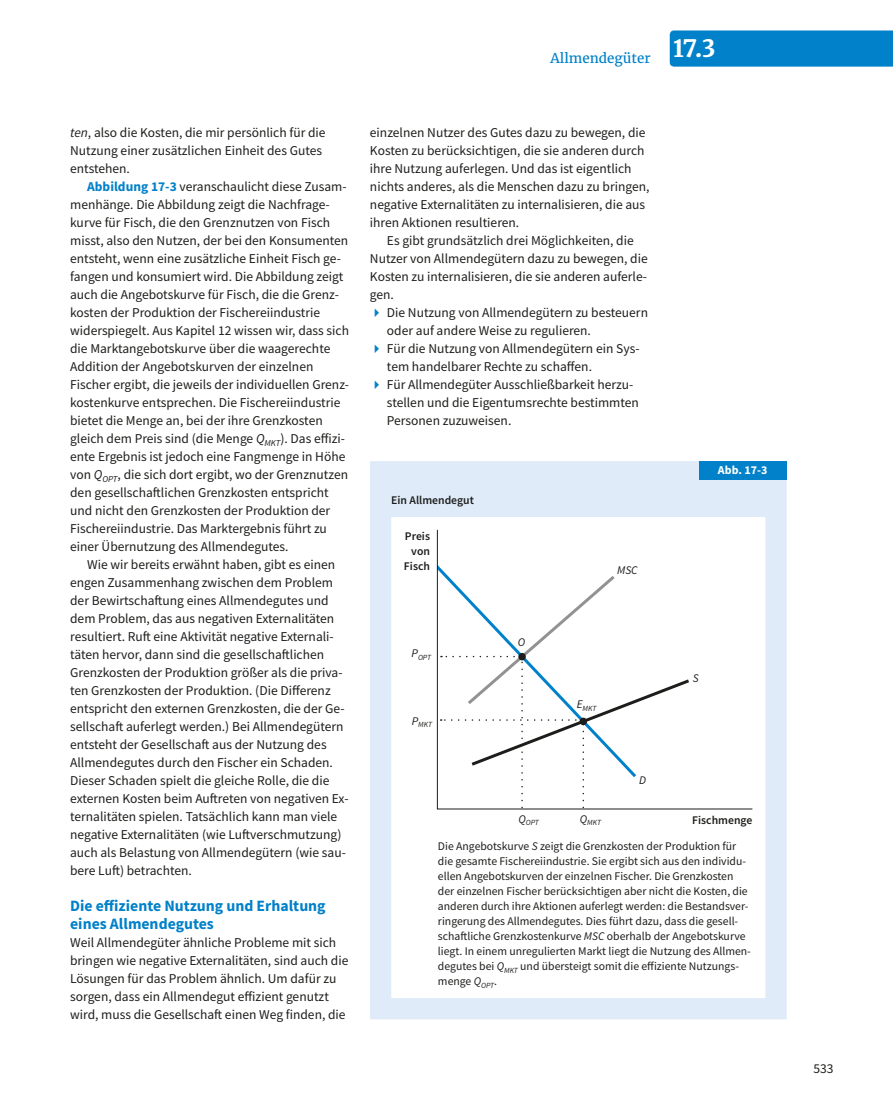
<style>
.page{position:relative;width:893px;height:1106px;background:#fff}
.page>*{position:absolute;margin:0;border:0;box-sizing:border-box;transform-origin:0 0}
.t1{font:700 24px "Haufe Merriweather";color:#fff}
.t2{font:700 15.75px/18px "Source Sans Pro";color:#0081c9}
.t3{font:13.5px/18px "Source Sans Pro";color:#1d1d1b}
.t4{font:13.5px "Haufe Merriweather";color:#0081c9}
.t5{font:700 12px "Source Sans Pro";color:#fff}
.t6{font:11.7px/15px "Source Sans Pro";color:#1d1d1b}
.t7{font:600 11.7px/15px "Source Sans Pro";color:#1d1d1b;text-align:right}
.t8{font:italic 11.7px "Source Sans Pro";color:#1d1d1b}
.t9{font:italic 7.8px "Source Sans Pro";letter-spacing:-.01em;color:#1d1d1b}
.s1{font-style:italic}
.s2{font-weight:700;color:#0081c9}
</style>
<div class="page">
<div style="left:670px;top:30px;width:223px;height:37px;background:#0081c9"></div>
<div style="left:391px;top:480px;width:374px;height:37px;background:#dfebf9"></div>
<div style="left:370px;top:461px;width:417px;height:558px;border:21px solid #dfebf9"></div>
<div style="left:699px;top:461px;width:88px;height:18px;background:#0081c9"></div>
<svg style="left:437px;top:530px;width:315px;height:279px"></svg>
<svg style="left:441px;top:572px;width:251px;height:235px"></svg>
<div style="left:518px;top:653px;width:8px;height:7px;background:#1d1d1b;border-radius:50%"></div>
<p class="t4" style="left:550px;top:50px;width:102px">Allmendegüter</p>
<h1 class="t1" style="left:673px;top:33px;width:44px">17.3</h1>
<p class="t3" style="left:70px;top:123px;width:257px"><span class="s1">ten</span>, also die Kosten, die mir persönlich für die<br>Nutzung einer zusätzlichen Einheit des Gutes entstehen.</p>
<p class="t3" style="left:70px;top:177px;width:280px;text-indent:17px"><span class="s2">Abbildung 17-3</span> veranschaulicht diese Zusam&shy;menhänge. Die Abbildung zeigt die Nachfrage&shy;kurve für Fisch, die den Grenznutzen von Fisch misst, also den Nutzen, der bei den Konsumenten entsteht, wenn eine zusätzliche Einheit Fisch ge&shy;fangen und konsumiert wird. Die Abbildung zeigt auch die Angebotskurve für Fisch, die die Grenz&shy;kosten der Produktion der Fischereiindustrie widerspiegelt. Aus Kapitel 12 wissen wir, dass sich die Marktangebotskurve über die waagerechte Addition der Angebotskurven der einzelnen Fischer ergibt, die jeweils der individuellen Grenz&shy;kostenkurve entsprechen. Die Fischereiindustrie bietet die Menge an, bei der ihre Grenzkosten gleich dem Preis sind (die Menge <span class="s1">Q</span><sub>MKT</sub>). Das effizi&shy;ente Ergebnis ist jedoch eine Fangmenge in Höhe von <span class="s1">Q</span><sub>OPT</sub>, die sich dort ergibt, wo der Grenznutzen den gesellschaftlichen Grenzkosten entspricht und nicht den Grenzkosten der Produktion der Fischereiindustrie. Das Marktergebnis führt zu einer Übernutzung des Allmendegutes.</p>
<p class="t3" style="left:70px;top:555px;width:280px;text-indent:17px">Wie wir bereits erwähnt haben, gibt es einen engen Zusammenhang zwischen dem Problem der Bewirtschaftung eines Allmendegutes und dem Problem, das aus negativen Externalitäten resultiert. Ruft eine Aktivität negative Externali&shy;täten hervor, dann sind die gesellschaftlichen Grenzkosten der Produktion größer als die priva&shy;ten Grenzkosten der Produktion. (Die Differenz entspricht den externen Grenzkosten, die der Ge&shy;sellschaft auferlegt werden.) Bei Allmendegütern entsteht der Gesellschaft aus der Nutzung des Allmendegutes durch den Fischer ein Schaden.<br>Dieser Schaden spielt die gleiche Rolle, die die externen Kosten beim Auftreten von negativen Ex&shy;ternalitäten spielen. Tatsächlich kann man viele negative Externalitäten (wie Luftverschmutzung) auch als Belastung von Allmendegütern (wie sau&shy;bere Luft) betrachten.</p>
<p class="t2" style="left:70px;top:896px;width:257px">Die effiziente Nutzung und Erhaltung eines Allmendegutes</p>
<p class="t3" style="left:70px;top:933px;width:280px">Weil Allmendegüter ähnliche Probleme mit sich bringen wie negative Externalitäten, sind auch die Lösungen für das Problem ähnlich. Um dafür zu sorgen, dass ein Allmendegut effizient genutzt wird, muss die Gesellschaft einen Weg finden, die</p>
<p class="t3" style="left:370px;top:123px;width:281px">einzelnen Nutzer des Gutes dazu zu bewegen, die Kosten zu berücksichtigen, die sie anderen durch ihre Nutzung auferlegen. Und das ist eigentlich nichts anderes, als die Menschen dazu zu bringen, negative Externalitäten zu internalisieren, die aus ihren Aktionen resultieren.</p>
<p class="t3" style="left:370px;top:231px;width:279px;text-indent:17px">Es gibt grundsätzlich drei Möglichkeiten, die Nutzer von Allmendegütern dazu zu bewegen, die Kosten zu internalisieren, die sie anderen auferle&shy;gen.</p>
<p class="t3" style="left:387px;top:303px;width:263px">Die Nutzung von Allmendegütern zu besteuern oder auf andere Weise zu regulieren.<br>Für die Nutzung von Allmendegütern ein Sys&shy;tem handelbarer Rechte zu schaffen.<br>Für Allmendegüter Ausschließbarkeit herzu&shy;stellen und die Eigentumsrechte bestimmten Personen zuzuweisen.</p>
<p class="t7" style="left:391px;top:492px;width:84px">Ein Allmendegut</p>
<p class="t7" style="left:404px;top:529px;width:28px">Preis von<br>Fisch</p>
<p class="t9" style="left:412px;top:652px;width:21px"><sup>P</sup>OPT</p>
<p class="t9" style="left:412px;top:719px;width:22px"><sup>P</sup>MKT</p>
<p class="t8" style="left:518px;top:635px;width:9px">O</p>
<p class="t8" style="left:617px;top:563px;width:22px">MSC</p>
<p class="t9" style="left:577px;top:703px;width:21px"><sup>E</sup>MKT</p>
<p class="t8" style="left:639px;top:773px;width:8px">D</p>
<p class="t5" style="left:718px;top:462px;width:51px">Abb. 17-3</p>
<p class="t8" style="left:693px;top:670px;width:7px">S</p>
<p class="t9" style="left:518px;top:817px;width:22px"><sup>Q</sup>OPT</p>
<p class="t9" style="left:580px;top:817px;width:23px"><sup>Q</sup>MKT</p>
<p class="t7" style="left:692px;top:813px;width:62px">Fischmenge</p>
<p class="t6" style="left:438px;top:838px;width:314px">Die Angebotskurve <span class="s1">S</span> zeigt die Grenzkosten der Produktion für die gesamte Fischereiindustrie. Sie ergibt sich aus den individu&shy;ellen Angebotskurven der einzelnen Fischer. Die Grenzkosten der einzelnen Fischer berücksichtigen aber nicht die Kosten, die anderen durch ihre Aktionen auferlegt werden: die Bestandsver&shy;ringerung des Allmendegutes. Dies führt dazu, dass die gesell&shy;schaftliche Grenzkostenkurve <span class="s1">MSC</span> oberhalb der Angebotskurve liegt. In einem unregulierten Markt liegt die Nutzung des Allmen&shy;degutes bei <span class="s1">Q</span><sub>MKT</sub> und übersteigt somit die effiziente Nutzungs&shy;menge <span class="s1">Q</span><sub>OPT</sub>.</p>
<p class="t3" style="left:813px;top:1059px;width:22px">533</p>
</div>
